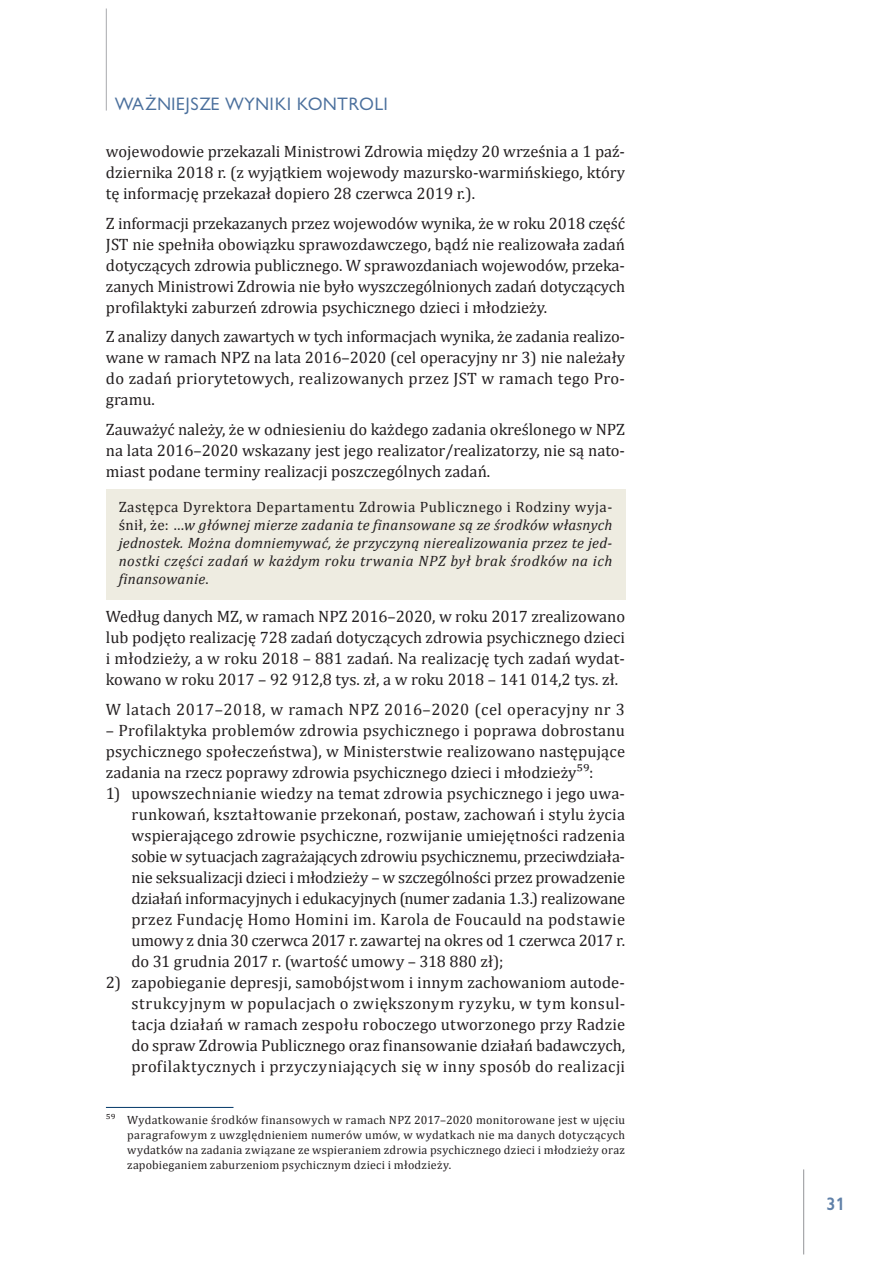
<style>
.page{position:relative;width:893px;height:1263px;background:#fff}
.page>*{position:absolute;margin:0;border:0;box-sizing:border-box;transform-origin:0 0}
.t1{font:16.5px/21px "Cambria";color:#231f20;text-align:justify}
.t2{font:16.5px "Cambria";letter-spacing:.03em;color:#231f20}
.t3{font:16.5px "Gilead TTEFN";letter-spacing:.05em;color:#4b709d}
.t4{font:700 16.5px "Gilead TTEFN";color:#5f80a8}
.t5{font:italic 15px/18px "Cambria";letter-spacing:.03em;color:#231f20;text-align:justify}
.t6{font:12px/15px "Cambria";letter-spacing:.025em;color:#231f20;text-align:justify}
.s1{font-style:normal}
</style>
<div class="page">
<hr style="left:106px;top:9px;width:1px;height:102px;background:#a8a9ad">
<hr style="left:803px;top:1169px;width:1px;height:85px;background:#939598">
<div style="left:106px;top:490px;width:519px;height:110px;background:#eeece1"></div>
<hr style="left:106px;top:1107px;width:127px;height:1px;background:#003667">
<p class="t3" style="left:115px;top:93px;width:275px">WAŻNIEJSZE WYNIKI KONTROLI</p>
<p class="t1" style="left:106px;top:141px;width:521px">wojewodowie przekazali Ministrowi Zdrowia między 20 września a 1 paź&shy;dziernika 2018 r. (z wyjątkiem wojewody mazursko-warmińskiego, który tę informację przekazał dopiero 28 czerwca 2019 r.).</p>
<p class="t1" style="left:106px;top:213px;width:521px">Z informacji przekazanych przez wojewodów wynika, że w roku 2018 część JST nie spełniła obowiązku sprawozdawczego, bądź nie realizowała zadań dotyczących zdrowia publicznego. W sprawozdaniach wojewodów, przeka&shy;zanych Ministrowi Zdrowia nie było wyszczególnionych zadań dotyczących profilaktyki zaburzeń zdrowia psychicznego dzieci i młodzieży.</p>
<p class="t1" style="left:106px;top:326px;width:521px">Z analizy danych zawartych w tych informacjach wynika, że zadania realizo&shy;wane w ramach NPZ na lata 2016–2020 (cel operacyjny nr 3) nie należały do zadań priorytetowych, realizowanych przez JST w ramach tego Pro&shy;gramu.</p>
<p class="t1" style="left:106px;top:419px;width:521px">Zauważyć należy, że w odniesieniu do każdego zadania określonego w NPZ na lata 2016–2020 wskazany jest jego realizator/realizatorzy, nie są nato&shy;miast podane terminy realizacji poszczególnych zadań.</p>
<p class="t5" style="left:119px;top:497px;width:495px"><span class="s1">Zastępca Dyrektora Departamentu Zdrowia Publicznego i Rodziny wyja&shy;śnił, że: …</span>w głównej mierze zadania te finansowane są ze środków własnych jednostek. Można domniemywać, że przyczyną nierealizowania przez te jed&shy;nostki części zadań w każdym roku trwania NPZ był brak środków na ich finansowanie<span class="s1">.</span></p>
<p class="t1" style="left:106px;top:606px;width:521px">Według danych MZ, w ramach NPZ 2016–2020, w roku 2017 zrealizowano lub podjęto realizację 728 zadań dotyczących zdrowia psychicznego dzieci i młodzieży, a w roku 2018 – 881 zadań. Na realizację tych zadań wydat&shy;kowano w roku 2017 – 92 912,8 tys. zł, a w roku 2018 – 141 014,2 tys. zł.</p>
<p class="t2" style="left:106px;top:699px;width:521px">W latach 2017–2018, w ramach NPZ 2016–2020 (cel operacyjny nr 3</p>
<p class="t1" style="left:106px;top:719px;width:521px">– Profilaktyka problemów zdrowia psychicznego i poprawa dobrostanu psychicznego społeczeństwa), w Ministerstwie realizowano następujące zadania na rzecz poprawy zdrowia psychicznego dzieci i młodzieży59:</p>
<p class="t1" style="left:131px;top:782px;width:495px;text-indent:-26px">1) upowszechnianie wiedzy na temat zdrowia psychicznego i jego uwa&shy;runkowań, kształtowanie przekonań, postaw, zachowań i stylu życia wspierającego zdrowie psychiczne, rozwijanie umiejętności radzenia sobie w sytuacjach zagrażających zdrowiu psychicznemu, przeciwdziała&shy;nie seksualizacji dzieci i młodzieży – w szczególności przez prowadzenie działań informacyjnych i edukacyjnych (numer zadania 1.3.) realizowane przez Fundację Homo Homini im. Karola de Foucauld na podstawie umowy z dnia 30 czerwca 2017 r. zawartej na okres od 1 czerwca 2017 r. do 31 grudnia 2017 r. (wartość umowy – 318 880 zł);</p>
<p class="t1" style="left:131px;top:971px;width:495px;text-indent:-26px">2) zapobieganie depresji, samobójstwom i innym zachowaniom autode&shy;strukcyjnym w populacjach o zwiększonym ryzyku, w tym konsul&shy;tacja działań w ramach zespołu roboczego utworzonego przy Radzie do spraw Zdrowia Publicznego oraz finansowanie działań badawczych, profilaktycznych i przyczyniających się w inny sposób do realizacji</p>
<p class="t6" style="left:127px;top:1113px;width:499px;text-indent:-21px">59 Wydatkowanie środków finansowych w ramach NPZ 2017–2020 monitorowane jest w ujęciu paragrafowym z uwzględnieniem numerów umów, w wydatkach nie ma danych dotyczących wydatków na zadania związane ze wspieraniem zdrowia psychicznego dzieci i młodzieży oraz zapobieganiem zaburzeniom psychicznym dzieci i młodzieży.</p>
<p class="t4" style="left:826px;top:1193px;width:20px">31</p>
</div>
